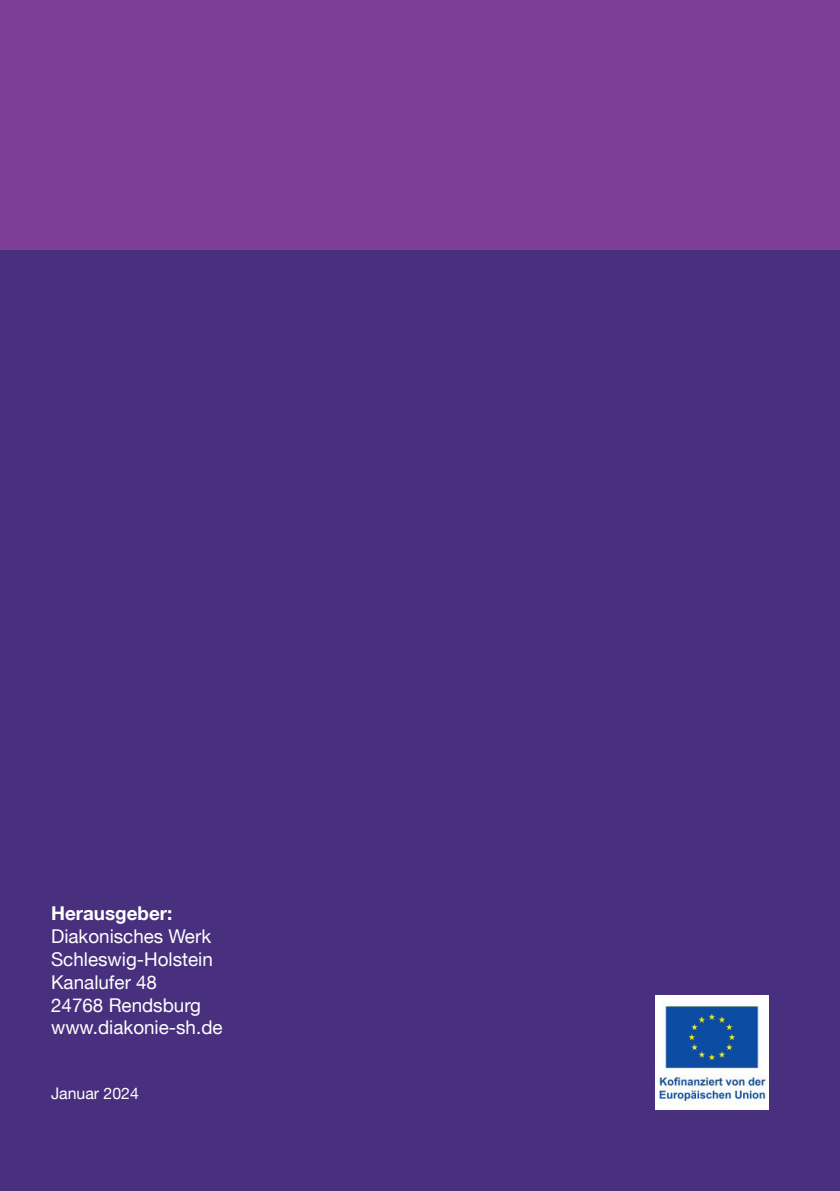
<style>
.page{position:relative;width:840px;height:1191px;background:#fff}
.page>*{position:absolute;margin:0;border:0;box-sizing:border-box;transform-origin:0 0}
._01_Head_Black26Pt{font:19px "Helvetica Neue LT";color:#fff}
._01_Head_Black26Pt-2{font:700 19px "Helvetica Neue LT";color:#fff}
._01_Head_Black26Pt-3{font:16px "Helvetica Neue LT";color:#fff}
</style>
<div class="page">
<div style="left:0;top:173px;width:839px;height:1018px;background:#48307e"></div>
<div style="left:0;top:0;width:839px;height:249px;background:#7e3e98"></div>
<img style="left:655px;top:995px;width:112px;height:114px">
<p class="_01_Head_Black26Pt-2" style="left:51px;top:902px;width:123px">Herausgeber:</p>
<p class="_01_Head_Black26Pt" style="left:51px;top:925px;width:161px">Diakonisches Werk</p>
<p class="_01_Head_Black26Pt" style="left:51px;top:948px;width:163px">Schleswig-Holstein</p>
<p class="_01_Head_Black26Pt" style="left:51px;top:970px;width:107px">Kanalufer 48</p>
<p class="_01_Head_Black26Pt" style="left:51px;top:993px;width:151px">24768 Rendsburg</p>
<p class="_01_Head_Black26Pt" style="left:51px;top:1016px;width:173px">www.diakonie-sh.de</p>
<p class="_01_Head_Black26Pt-3" style="left:51px;top:1084px;width:89px">Januar 2024</p>
</div>
